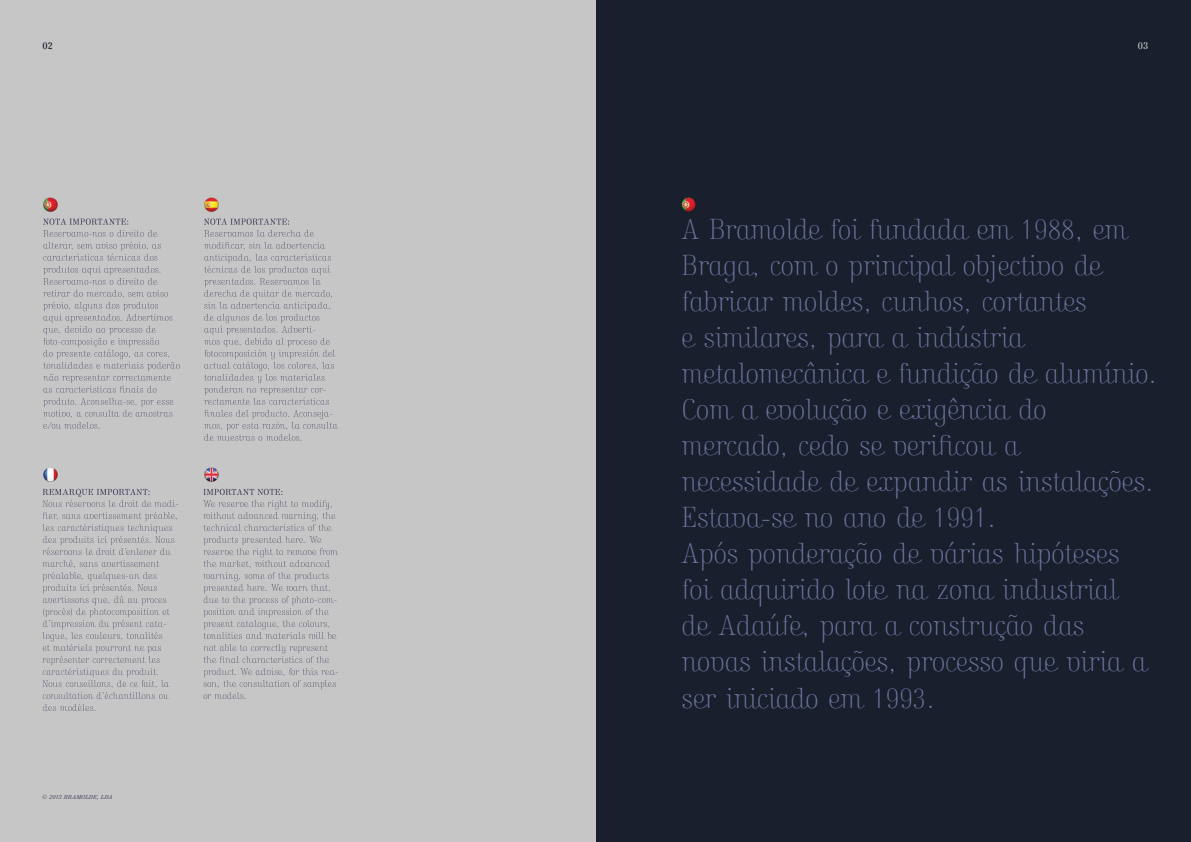
<style>
.page{position:relative;width:1191px;height:842px;background:#fff}
.page>*{position:absolute;margin:0;border:0;box-sizing:border-box;transform-origin:0 0}
.t1{font:30px/36px "Kursivschrift Steh Har";color:#6d739d}
.t2{font:10px "Kursivschrift Stehend";color:#191f2c}
.t3{font:10px "Kursivschrift Stehend";color:#c6c6c6}
.t4{font:6px "Kursivschrift Liegend";letter-spacing:.025em;color:#504e66}
</style>
<div class="page">
<div style="left:595px;top:0;width:596px;height:842px;background:#191f2c"></div>
<div style="left:0;top:0;width:595px;height:842px;background:#c6c6c6"></div>
<img style="left:680px;top:197px;width:16px;height:15px">
<svg style="left:204px;top:218px;width:134px;height:223px"></svg>
<svg style="left:43px;top:489px;width:135px;height:222px"></svg>
<svg style="left:203px;top:489px;width:135px;height:210px"></svg>
<svg style="left:43px;top:218px;width:136px;height:211px"></svg>
<img style="left:43px;top:467px;width:15px;height:15px">
<img style="left:204px;top:197px;width:15px;height:15px">
<img style="left:204px;top:467px;width:15px;height:15px">
<img style="left:43px;top:197px;width:15px;height:15px">
<p class="t2" style="left:43px;top:40px;width:12px">02</p>
<p class="t3" style="left:1137px;top:40px;width:12px">03</p>
<p class="t4" style="left:43px;top:794px;width:72px">© 2013 BRAMOLDE, LDA</p>
<p class="t1" style="left:681px;top:213px;width:477px">A Bramolde foi fundada em 1988, em Braga, com o principal objectivo de fabricar moldes, cunhos, cortantes<br>e similares, para a indústria metalomecânica e fundição de alumínio.<br>Com a evolução e exigência do mercado, cedo se verificou a necessidade de expandir as instalações.<br>Estava-se no ano de 1991.<br>Após ponderação de várias hipóteses<br>foi adquirido lote na zona industrial<br>de Adaúfe, para a construção das novas instalações, processo que viria a ser iniciado em 1993.</p>
</div>
